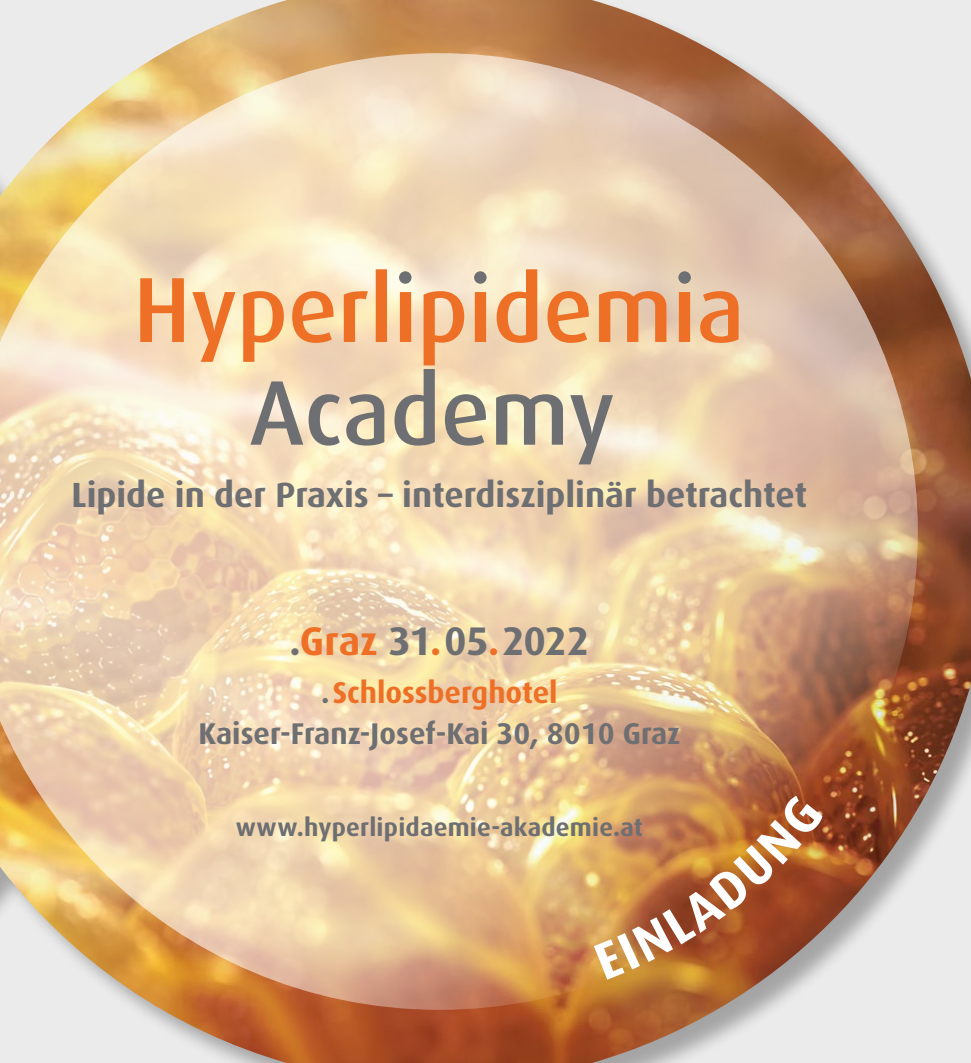
<style>
.page{position:relative;width:971px;height:1063px;background:#fff}
.page>*{position:absolute;margin:0;border:0;box-sizing:border-box;transform-origin:0 0}
.t1{font:700 40px "Dax";letter-spacing:-.01em;color:#6e6f72}
.t2{font:700 35px "Dax";color:#6e6f72}
.t3{font:700 30px/41.2px "Dax";color:#6e6f72;text-align:center}
.t4{font:700 25px "Dax";letter-spacing:.01em;color:#6e6f72}
.s1{color:#ee7026}
</style>
<div class="page">
<img style="left:0;top:0;width:971px;height:1063px">
<img style="left:0;top:53px;width:918px;height:957px">
<svg style="left:250px;top:369px;width:363px;height:95px"></svg>
<svg style="left:140px;top:269px;width:598px;height:96px"></svg>
<svg style="left:594px;top:794px;width:230px;height:186px"></svg>
<p class="t2" style="left:72px;top:475px;width:737px">Lipide in der Praxis – interdisziplinär betrachtet</p>
<h1 class="t1" style="left:289px;top:618px;width:301px">.<span class="s1">Graz</span> 31<span class="s1">.</span>05<span class="s1">.</span>2022</h1>
<p class="t3" style="left:199px;top:672px;width:483px">.<span class="s1">Schlossberghotel<br></span>Kaiser-Franz-Josef-Kai 30, 8010 Graz</p>
<p class="t4" style="left:236px;top:813px;width:409px">www.hyperlipidaemie-akademie.at</p>
</div>
